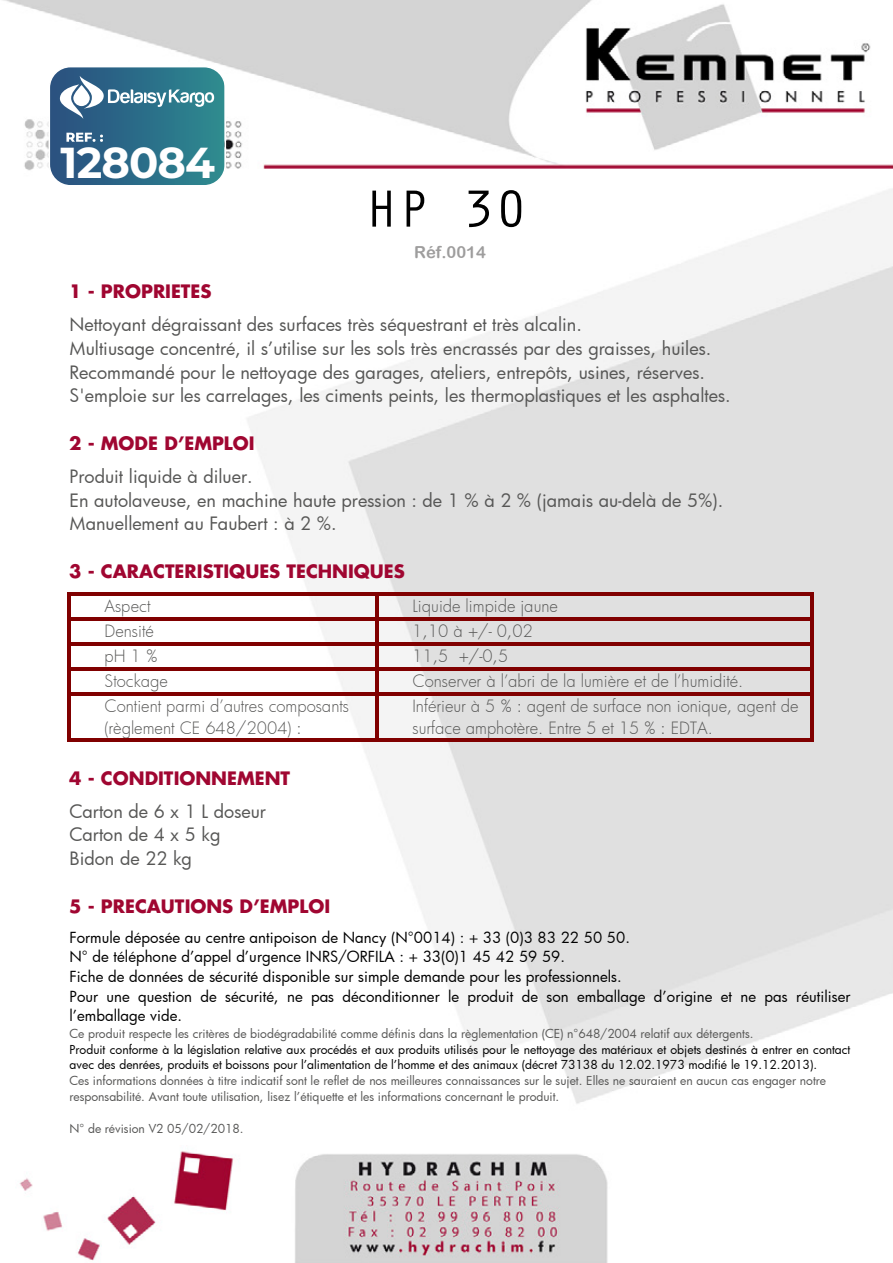
<style>
.page{position:relative;width:893px;height:1263px;background:#fff}
.page>*{position:absolute;margin:0;border:0;box-sizing:border-box;transform-origin:0 0}
.t1{font:54px "Orator Std";color:#000}
.t2{font:700 43.35px "Montserrat";letter-spacing:-.02em;color:#fff}
.t3{font:18px/23.7px "Futura";color:#575756}
.t4{font:700 18px "Futura";color:#a00631}
.t5{font:300 16.5px/21.6px "Futura";color:#575756}
.t6{font:16.5px "Arial Rounded MT Bold";letter-spacing:.005em;color:#9e9d9d}
.t7{font:15px/19.6px "Futura";color:#000}
.t8{font:12px/15.9px "Futura";color:#575756}
.t9{font:12px/15.6px "Futura";color:#000}
</style>
<div class="page">
<img style="left:3px;top:0;width:890px;height:1263px">
<hr style="left:71px;top:592px;width:305px;height:3px;background:#800000">
<hr style="left:379px;top:592px;width:431px;height:3px;background:#800000">
<svg style="left:810px;top:592px;width:4px;height:3px"></svg>
<hr style="left:68px;top:595px;width:3px;height:22px;background:#800000">
<hr style="left:376px;top:595px;width:3px;height:22px;background:#800000">
<hr style="left:810px;top:595px;width:4px;height:22px;background:#800000">
<hr style="left:71px;top:617px;width:305px;height:3px;background:#800000">
<hr style="left:379px;top:617px;width:431px;height:3px;background:#800000">
<svg style="left:810px;top:617px;width:4px;height:3px"></svg>
<hr style="left:68px;top:620px;width:3px;height:22px;background:#800000">
<hr style="left:376px;top:620px;width:3px;height:22px;background:#800000">
<hr style="left:810px;top:620px;width:4px;height:22px;background:#800000">
<hr style="left:71px;top:642px;width:305px;height:3px;background:#800000">
<hr style="left:379px;top:642px;width:431px;height:3px;background:#800000">
<svg style="left:810px;top:642px;width:4px;height:3px"></svg>
<hr style="left:68px;top:645px;width:3px;height:22px;background:#800000">
<hr style="left:376px;top:645px;width:3px;height:22px;background:#800000">
<hr style="left:810px;top:645px;width:4px;height:22px;background:#800000">
<hr style="left:71px;top:667px;width:305px;height:3px;background:#800000">
<hr style="left:379px;top:667px;width:431px;height:3px;background:#800000">
<svg style="left:810px;top:667px;width:4px;height:3px"></svg>
<hr style="left:68px;top:670px;width:3px;height:22px;background:#800000">
<hr style="left:376px;top:670px;width:3px;height:22px;background:#800000">
<hr style="left:810px;top:670px;width:4px;height:22px;background:#800000">
<hr style="left:71px;top:692px;width:305px;height:3px;background:#800000">
<hr style="left:379px;top:692px;width:431px;height:3px;background:#800000">
<svg style="left:810px;top:692px;width:4px;height:3px"></svg>
<hr style="left:68px;top:695px;width:3px;height:44px;background:#800000">
<hr style="left:71px;top:739px;width:305px;height:3px;background:#800000">
<hr style="left:376px;top:695px;width:3px;height:44px;background:#800000">
<hr style="left:379px;top:739px;width:431px;height:3px;background:#800000">
<hr style="left:810px;top:695px;width:4px;height:44px;background:#800000">
<svg style="left:810px;top:739px;width:4px;height:3px"></svg>
<div style="left:49px;top:66px;width:177px;height:121px;border:2px solid #fff;border-radius:21px"></div>
<svg style="left:49px;top:67px;width:176px;height:118px"></svg>
<h2 class="t2" style="left:61px;top:131px;width:156px">128084</h2>
<h1 class="t1" style="left:365px;top:170px;width:163px">HP 30</h1>
<p class="t6" style="left:414px;top:242px;width:73px">Réf.0014</p>
<p class="t4" style="left:69px;top:280px;width:144px">1 - PROPRIETES</p>
<p class="t3" style="left:69px;top:312px;width:663px">Nettoyant dégraissant des surfaces très séquestrant et très alcalin.<br>Multiusage concentré, il s’utilise sur les sols très encrassés par des graisses, huiles.<br>Recommandé pour le nettoyage des garages, ateliers, entrepôts, usines, réserves.<br>S'emploie sur les carrelages, les ciments peints, les thermoplastiques et les asphaltes.</p>
<p class="t4" style="left:69px;top:431px;width:187px">2 - MODE D’EMPLOI</p>
<p class="t3" style="left:69px;top:464px;width:655px">Produit liquide à diluer.<br>En autolaveuse, en machine haute pression : de 1 % à 2 % (jamais au-delà de 5%).<br>Manuellement au Faubert : à 2 %.</p>
<p class="t4" style="left:69px;top:559px;width:337px">3 - CARACTERISTIQUES TECHNIQUES</p>
<p class="t5" style="left:105px;top:595px;width:47px">Aspect</p>
<p class="t5" style="left:413px;top:595px;width:147px">Liquide limpide jaune</p>
<p class="t5" style="left:105px;top:620px;width:51px">Densité</p>
<p class="t5" style="left:413px;top:620px;width:122px">1,10 à +/- 0,02</p>
<p class="t5" style="left:105px;top:645px;width:54px">pH 1 %</p>
<p class="t5" style="left:413px;top:645px;width:97px">11,5 +/-0,5</p>
<p class="t5" style="left:105px;top:670px;width:65px">Stockage</p>
<p class="t5" style="left:413px;top:670px;width:332px">Conserver à l’abri de la lumière et de l’humidité.</p>
<p class="t5" style="left:105px;top:695px;width:246px">Contient parmi d’autres composants (règlement CE 648/2004) :</p>
<p class="t5" style="left:413px;top:695px;width:388px">Inférieur à 5 % : agent de surface non ionique, agent de surface amphotère. Entre 5 et 15 % : EDTA.</p>
<p class="t4" style="left:69px;top:766px;width:222px">4 - CONDITIONNEMENT</p>
<p class="t3" style="left:69px;top:799px;width:198px">Carton de 6 x 1 L doseur<br>Carton de 4 x 5 kg<br>Bidon de 22 kg</p>
<p class="t4" style="left:69px;top:894px;width:262px">5 - PRECAUTIONS D’EMPLOI</p>
<p class="t7" style="left:69px;top:927px;width:782px">Formule déposée au centre antipoison de Nancy (N°0014) : + 33 (0)3 83 22 50 50.<br>N° de téléphone d’appel d’urgence INRS/ORFILA : + 33(0)1 45 42 59 59.<br>Fiche de données de sécurité disponible sur simple demande pour les professionnels.<br>Pour une question de sécurité, ne pas déconditionner le produit de son emballage d’origine et ne pas réutiliser l’emballage vide.</p>
<p class="t8" style="left:69px;top:1025px;width:686px">Ce produit respecte les critères de biodégradabilité comme définis dans la règlementation (CE) n°648/2004 relatif aux détergents.</p>
<p class="t9" style="left:69px;top:1041px;width:782px">Produit conforme à la législation relative aux procédés et aux produits utilisés pour le nettoyage des matériaux et objets destinés à entrer en contact avec des denrées, produits et boissons pour l’alimentation de l’homme et des animaux (décret 73138 du 12.02.1973 modifié le 19.12.2013).</p>
<p class="t8" style="left:69px;top:1073px;width:758px">Ces informations données à titre indicatif sont le reflet de nos meilleures connaissances sur le sujet. Elles ne sauraient en aucun cas engager notre responsabilité. Avant toute utilisation, lisez l’étiquette et les informations concernant le produit.</p>
<p class="t8" style="left:69px;top:1120px;width:176px">N° de révision V2 05/02/2018.</p>
</div>
